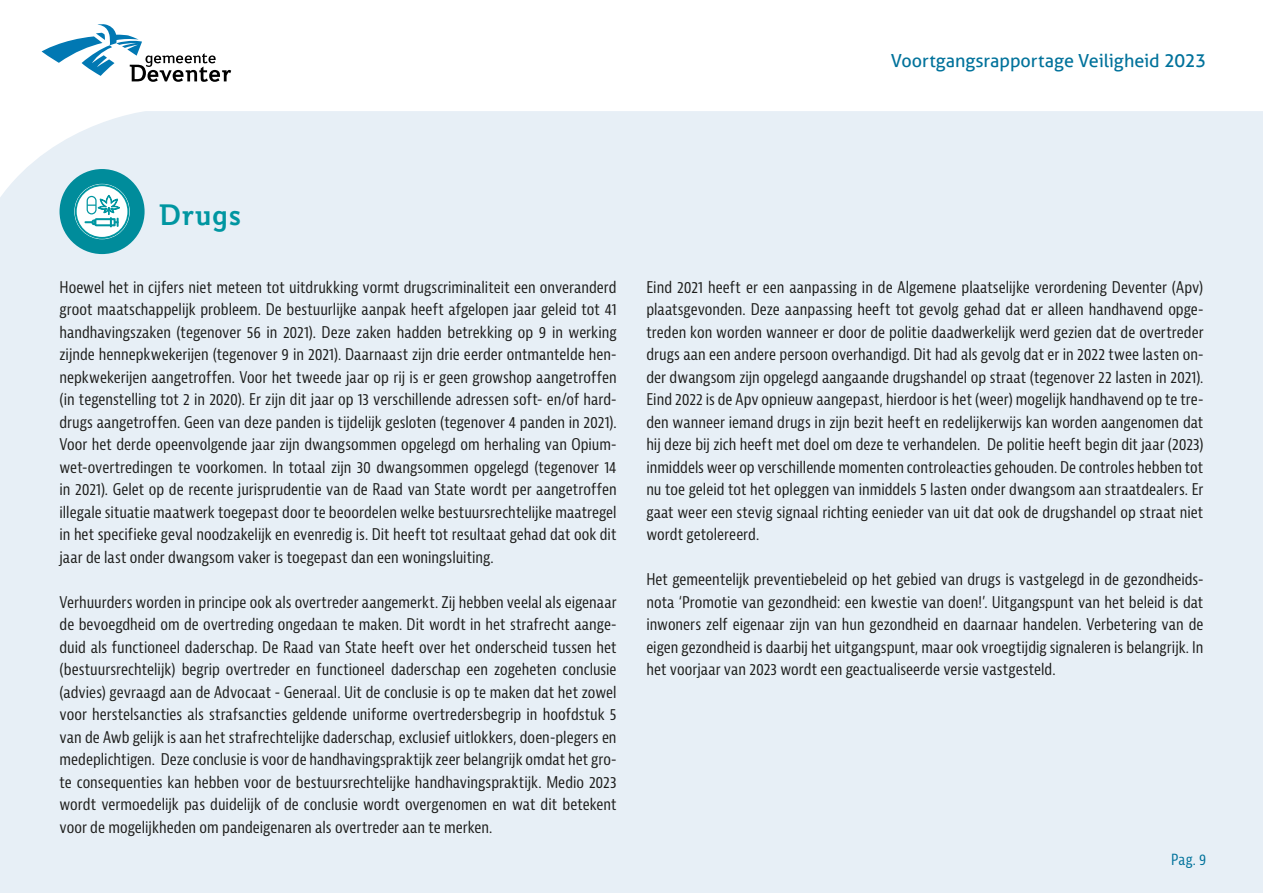
<style>
.page{position:relative;width:1263px;height:893px;background:#e7eff6}
.page>*{position:absolute;margin:0;border:0;box-sizing:border-box;transform-origin:0 0}
.t1{font:700 33px "Jeunesse Std";letter-spacing:.005em;color:#0096a1}
.t2{font:18px "Aller";letter-spacing:-.005em;color:#00729b}
.t3{font:condensed 15.75px/22.5px "Bernina Sans";color:#1d1d1b;text-align:justify}
.t4{font:condensed 15px "Bernina Sans";color:#00729b}
</style>
<div class="page">
<svg style="left:60px;top:169px;width:85px;height:85px"></svg>
<svg style="left:74px;top:184px;width:56px;height:55px"></svg>
<svg style="left:85px;top:218px;width:35px;height:9px"></svg>
<div style="left:75px;top:184px;width:54px;height:55px;border:2px solid #0096a1;border-radius:50%"></div>
<svg style="left:0;top:0;width:1263px;height:218px;fill:#fff"></svg>
<svg style="left:42px;top:24px;width:189px;height:58px;background:#c8d8e0"></svg>
<p class="t2" style="left:891px;top:50px;width:317px">Voortgangsrapportage Veiligheid 2023</p>
<h1 class="t1" style="left:159px;top:196px;width:84px">Drugs</h1>
<p class="t3" style="left:60px;top:276px;width:559px">Hoewel het in cijfers niet meteen tot uitdrukking vormt drugscriminaliteit een onveranderd groot maatschappelijk probleem. De bestuurlijke aanpak heeft afgelopen jaar geleid tot 41 handhavingszaken (tegenover 56 in 2021). Deze zaken hadden betrekking op 9 in werking zijnde hennepkwekerijen (tegenover 9 in 2021). Daarnaast zijn drie eerder ontmantelde hen&shy;nepkwekerijen aangetroffen. Voor het tweede jaar op rij is er geen growshop aangetroffen (in tegenstelling tot 2 in 2020). Er zijn dit jaar op 13 verschillende adressen soft- en/of hard&shy;drugs aangetroffen. Geen van deze panden is tijdelijk gesloten (tegenover 4 panden in 2021).<br>Voor het derde opeenvolgende jaar zijn dwangsommen opgelegd om herhaling van Opium&shy;wet-overtredingen te voorkomen. In totaal zijn 30 dwangsommen opgelegd (tegenover 14 in 2021). Gelet op de recente jurisprudentie van de Raad van State wordt per aangetroffen illegale situatie maatwerk toegepast door te beoordelen welke bestuursrechtelijke maatregel in het specifieke geval noodzakelijk en evenredig is. Dit heeft tot resultaat gehad dat ook dit jaar de last onder dwangsom vaker is toegepast dan een woningsluiting.</p>
<p class="t3" style="left:60px;top:591px;width:559px">Verhuurders worden in principe ook als overtreder aangemerkt. Zij hebben veelal als eigenaar de bevoegdheid om de overtreding ongedaan te maken. Dit wordt in het strafrecht aange&shy;duid als functioneel daderschap. De Raad van State heeft over het onderscheid tussen het (bestuursrechtelijk) begrip overtreder en functioneel daderschap een zogeheten conclusie (advies) gevraagd aan de Advocaat - Generaal. Uit de conclusie is op te maken dat het zowel voor herstelsancties als strafsancties geldende uniforme overtredersbegrip in hoofdstuk 5 van de Awb gelijk is aan het strafrechtelijke daderschap, exclusief uitlokkers, doen-plegers en medeplichtigen. Deze conclusie is voor de handhavingspraktijk zeer belangrijk omdat het gro&shy;te consequenties kan hebben voor de bestuursrechtelijke handhavingspraktijk. Medio 2023 wordt vermoedelijk pas duidelijk of de conclusie wordt overgenomen en wat dit betekent voor de mogelijkheden om pandeigenaren als overtreder aan te merken.</p>
<p class="t3" style="left:646px;top:276px;width:559px">Eind 2021 heeft er een aanpassing in de Algemene plaatselijke verordening Deventer (Apv) plaatsgevonden. Deze aanpassing heeft tot gevolg gehad dat er alleen handhavend opge&shy;treden kon worden wanneer er door de politie daadwerkelijk werd gezien dat de overtreder drugs aan een andere persoon overhandigd. Dit had als gevolg dat er in 2022 twee lasten on&shy;der dwangsom zijn opgelegd aangaande drugshandel op straat (tegenover 22 lasten in 2021).<br>Eind 2022 is de Apv opnieuw aangepast, hierdoor is het (weer) mogelijk handhavend op te tre&shy;den wanneer iemand drugs in zijn bezit heeft en redelijkerwijs kan worden aangenomen dat hij deze bij zich heeft met doel om deze te verhandelen. De politie heeft begin dit jaar (2023) inmiddels weer op verschillende momenten controleacties gehouden. De controles hebben tot nu toe geleid tot het opleggen van inmiddels 5 lasten onder dwangsom aan straatdealers. Er gaat weer een stevig signaal richting eenieder van uit dat ook de drugshandel op straat niet wordt getolereerd.</p>
<p class="t3" style="left:646px;top:569px;width:559px">Het gemeentelijk preventiebeleid op het gebied van drugs is vastgelegd in de gezondheids&shy;nota ‘Promotie van gezondheid: een kwestie van doen!’. Uitgangspunt van het beleid is dat inwoners zelf eigenaar zijn van hun gezondheid en daarnaar handelen. Verbetering van de eigen gezondheid is daarbij het uitgangspunt, maar ook vroegtijdig signaleren is belangrijk. In het voorjaar van 2023 wordt een geactualiseerde versie vastgesteld.</p>
<p class="t4" style="left:1171px;top:850px;width:37px">Pag. 9</p>
</div>
